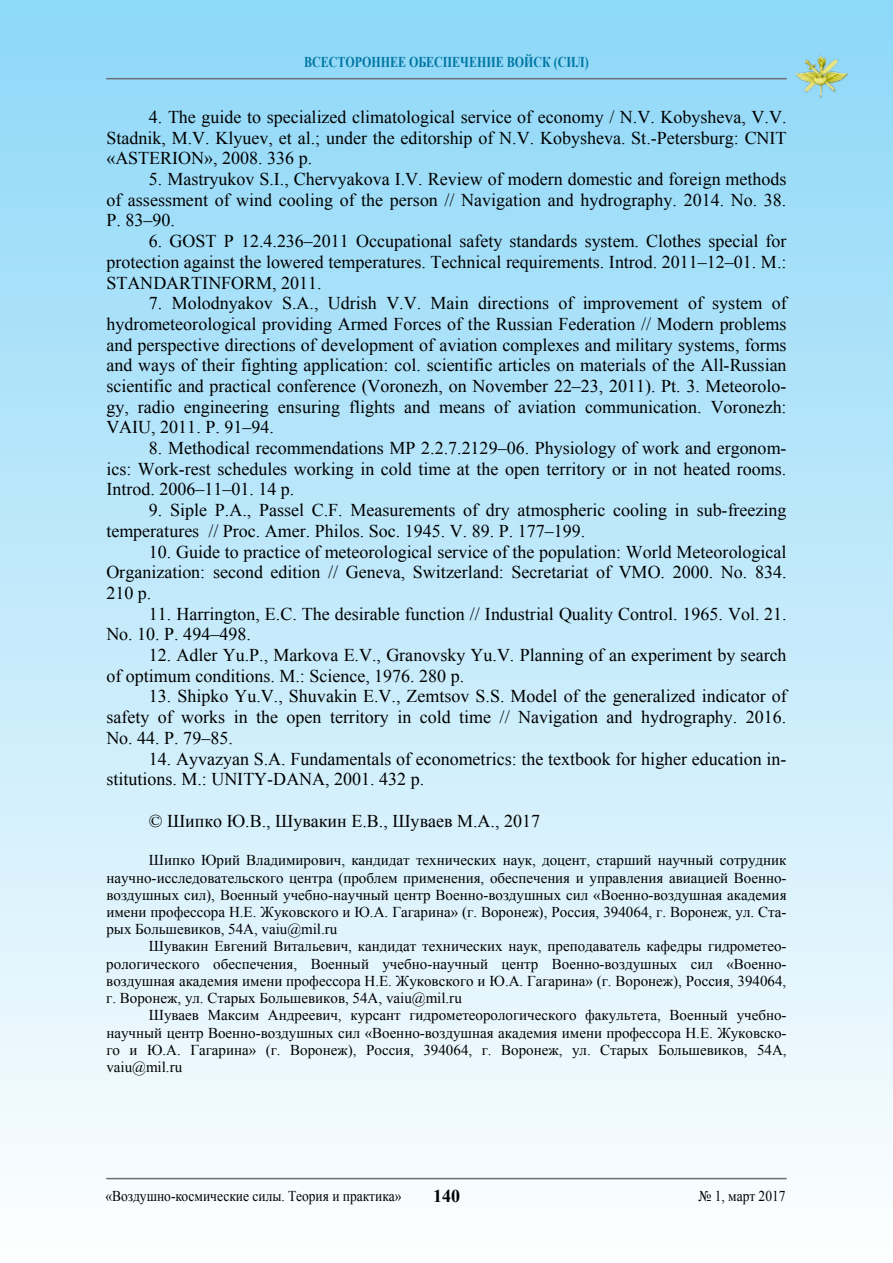
<style>
.page{position:relative;width:893px;height:1263px;background:#fff}
.page>*{position:absolute;margin:0;border:0;box-sizing:border-box;transform-origin:0 0}
.t1{font:18px/20.7px "Times New Roman";color:#000;text-align:justify}
.t2{font:700 18px "Times New Roman";color:#000}
.t3{font:15px/17.2px "Times New Roman";color:#000;text-align:justify}
.t4{font:15px "Times New Roman";color:#000;scale:.9 1}
.t5{font:700 15px "Times New Roman";color:#0076a3;scale:.8 1}
</style>
<div class="page">
<div style="left:0;top:0;width:893px;height:1263px;background:linear-gradient(to bottom,#8dd7f8,#fefefe)"></div>
<hr style="left:106px;top:78px;width:681px;height:1px;background:#6d6e71">
<hr style="left:106px;top:1178px;width:681px;height:1px;background:#6d6e71">
<img style="left:792px;top:52px;width:58px;height:47px">
<p class="t5" style="left:304px;top:51px;width:357px">ВСЕСТОРОННЕЕ ОБЕСПЕЧЕНИЕ ВОЙСК (СИЛ)</p>
<p class="t1" style="left:106px;top:106px;width:682px;text-indent:43px">4. The guide to specialized climatological service of economy / N.V. Kobysheva, V.V.<br>Stadnik, M.V. Klyuev, et al.; under the editorship of N.V. Kobysheva. St.-Petersburg: CNIT «ASTERION», 2008. 336 p.</p>
<p class="t1" style="left:106px;top:168px;width:682px;text-indent:43px">5. Mastryukov S.I., Chervyakova I.V. Review of modern domestic and foreign methods of assessment of wind cooling of the person // Navigation and hydrography. 2014. No. 38.<br>P. 83–90.</p>
<p class="t1" style="left:106px;top:230px;width:682px;text-indent:43px">6. GOST P 12.4.236–2011 Occupational safety standards system. Clothes special for protection against the lowered temperatures. Technical requirements. Introd. 2011–12–01. М.:<br>STANDARTINFORM, 2011.</p>
<p class="t1" style="left:106px;top:292px;width:682px;text-indent:43px">7. Molodnyakov S.A., Udrish V.V. Main directions of improvement of system of hydrometeorological providing Armed Forces of the Russian Federation // Modern problems and perspective directions of development of aviation complexes and military systems, forms and ways of their fighting application: col. scientific articles on materials of the All-Russian scientific and practical conference (Voronezh, on November 22–23, 2011). Pt. 3. Meteorolo&shy;gy, radio engineering ensuring flights and means of aviation communication. Voronezh:<br>VAIU, 2011. P. 91–94.</p>
<p class="t1" style="left:106px;top:437px;width:682px;text-indent:43px">8. Methodical recommendations MP 2.2.7.2129–06. Physiology of work and ergonom&shy;ics: Work-rest schedules working in cold time at the open territory or in not heated rooms.<br>Introd. 2006–11–01. 14 p.</p>
<p class="t1" style="left:106px;top:499px;width:682px;text-indent:43px">9. Siple P.A., Passel C.F. Measurements of dry atmospheric cooling in sub-freezing temperatures // Proc. Amer. Philos. Soc. 1945. V. 89. P. 177–199.</p>
<p class="t1" style="left:106px;top:541px;width:682px;text-indent:43px">10. Guide to practice of meteorological service of the population: World Meteorological Organization: second edition // Geneva, Switzerland: Secretariat of VMO. 2000. No. 834.<br>210 p.</p>
<p class="t1" style="left:106px;top:603px;width:682px;text-indent:43px">11. Harrington, E.C. The desirable function // Industrial Quality Control. 1965. Vol. 21.<br>No. 10. Р. 494–498.</p>
<p class="t1" style="left:106px;top:644px;width:682px;text-indent:43px">12. Adler Yu.P., Markova E.V., Granovsky Yu.V. Planning of an experiment by search of optimum conditions. M.: Science, 1976. 280 p.</p>
<p class="t1" style="left:106px;top:686px;width:682px;text-indent:43px">13. Shipko Yu.V., Shuvakin E.V., Zemtsov S.S. Model of the generalized indicator of safety of works in the open territory in cold time // Navigation and hydrography. 2016.<br>No. 44. P. 79–85.</p>
<p class="t1" style="left:106px;top:748px;width:682px;text-indent:43px">14. Ayvazyan S.A. Fundamentals of econometrics: the textbook for higher education in&shy;stitutions. M.: UNITY-DANA, 2001. 432 p.</p>
<p class="t1" style="left:149px;top:810px;width:393px">© Шипко Ю.В., Шувакин Е.В., Шуваев М.А., 2017</p>
<p class="t3" style="left:106px;top:851px;width:682px;text-indent:43px">Шипко Юрий Владимирович, кандидат технических наук, доцент, старший научный сотрудник научно-исследовательского центра (проблем применения, обеспечения и управления авиацией Военно&shy;воздушных сил), Военный учебно-научный центр Военно-воздушных сил «Военно-воздушная академия имени профессора Н.Е. Жуковского и Ю.А. Гагарина» (г. Воронеж), Россия, 394064, г. Воронеж, ул. Ста&shy;рых Большевиков, 54А, vaiu@mil.ru</p>
<p class="t3" style="left:106px;top:937px;width:682px;text-indent:43px">Шувакин Евгений Витальевич, кандидат технических наук, преподаватель кафедры гидрометео&shy;рологического обеспечения, Военный учебно-научный центр Военно-воздушных сил «Военно&shy;воздушная академия имени профессора Н.Е. Жуковского и Ю.А. Гагарина» (г. Воронеж), Россия, 394064, г. Воронеж, ул. Старых Большевиков, 54А, vaiu@mil.ru</p>
<p class="t3" style="left:106px;top:1006px;width:682px;text-indent:43px">Шуваев Максим Андреевич, курсант гидрометеорологического факультета, Военный учебно&shy;научный центр Военно-воздушных сил «Военно-воздушная академия имени профессора Н.Е. Жуковско&shy;го и Ю.А. Гагарина» (г. Воронеж), Россия, 394064, г. Воронеж, ул. Старых Большевиков, 54А, vaiu@mil.ru</p>
<p class="t4" style="left:105px;top:1186px;width:330px">«Воздушно-космические силы. Теория и практика»</p>
<p class="t2" style="left:433px;top:1184px;width:28px">140</p>
<p class="t4" style="left:699px;top:1186px;width:98px">№ 1, март 2017</p>
</div>
